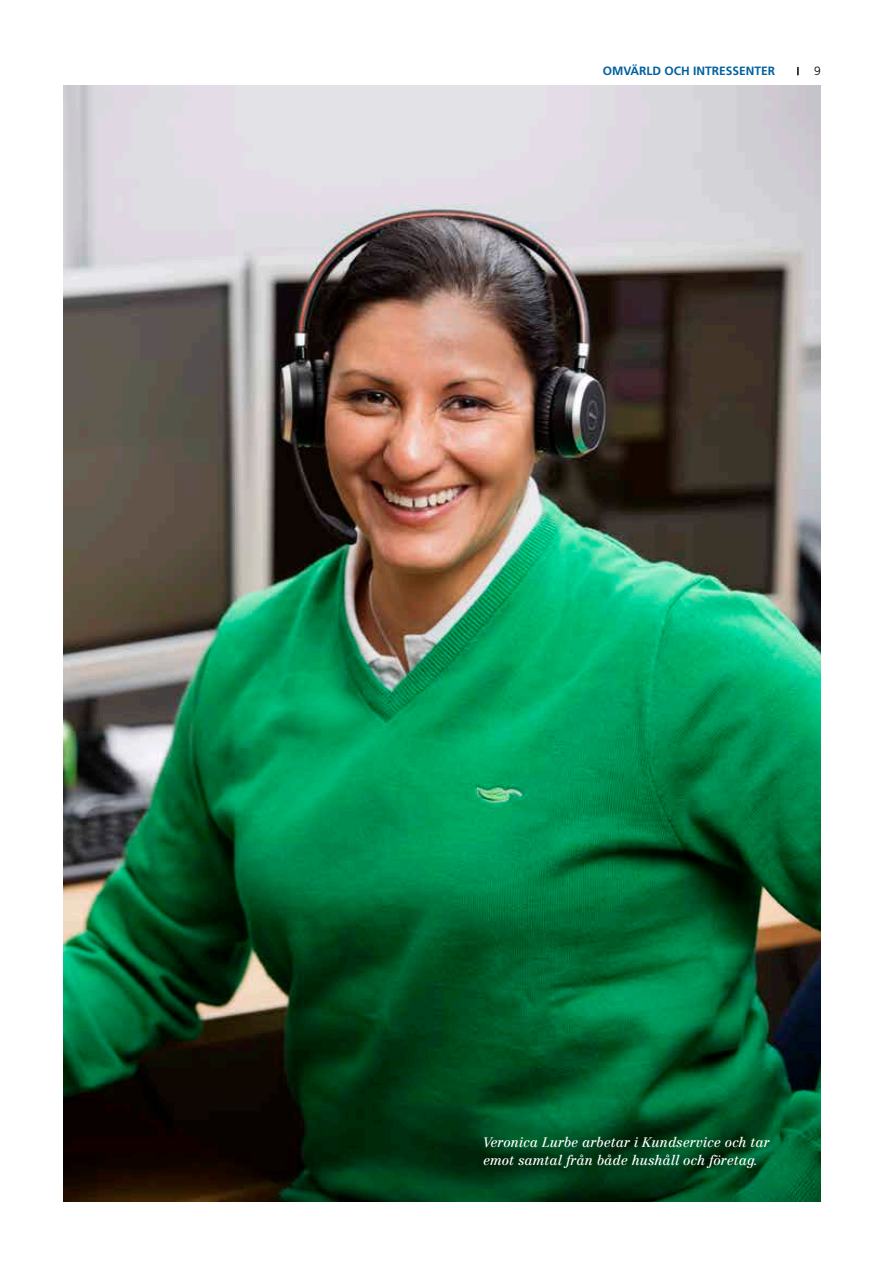
<style>
.page{position:relative;width:893px;height:1263px;background:#fff}
.page>*{position:absolute;margin:0;border:0;box-sizing:border-box;transform-origin:0 0}
.t1{font:italic 13.5px/18px "Centennial LT Std";color:#fff}
.t2{font:700 12px "Frutiger LT Std";color:#0060a0}
.t3{font:300 12px "Frutiger LT Std";color:#000}
</style>
<div class="page">
<svg style="left:797px;top:67px;width:2px;height:8px"></svg>
<img style="left:64px;top:85px;width:757px;height:1116px">
<p class="t2" style="left:603px;top:64px;width:174px">OMVÄRLD OCH INTRESSENTER</p>
<p class="t3" style="left:814px;top:64px;width:8px">9</p>
<p class="t1" style="left:483px;top:1133px;width:288px">Veronica Lurbe arbetar i Kundservice och tar emot samtal från både hushåll och företag.</p>
</div>
